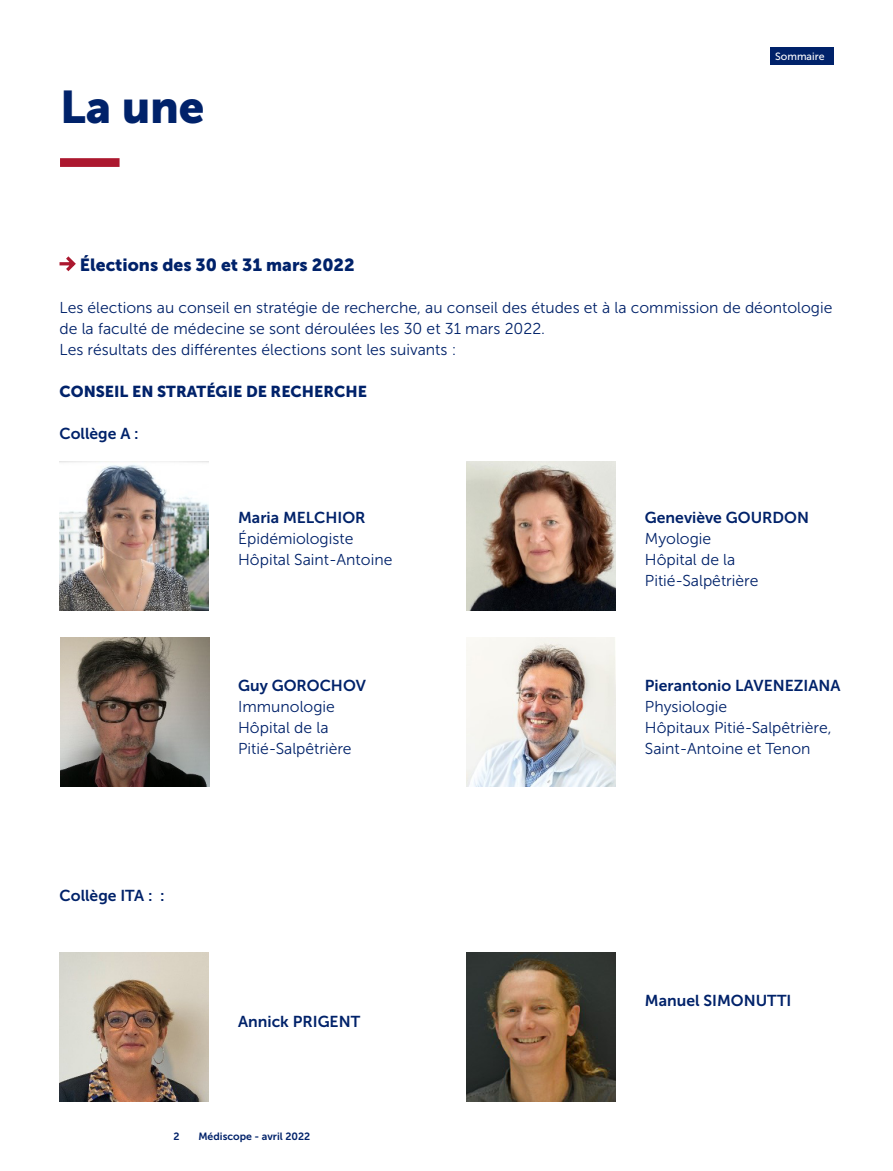
<style>
.page{position:relative;width:893px;height:1171px;background:#fff}
.page>*{position:absolute;margin:0;border:0;box-sizing:border-box;transform-origin:0 0}
.Titre_section__2lign{font:45.5px "Museo Sans 900";color:#00226a}
.Grand_Titre{font:17.5px "Museo Sans 900";color:#00226a}
.Med-_text_courant{font:15.75px/21px "Museo Sans 300";color:#00226a}
.gras-texte-courant{font:15.75px "Museo Sans 700";color:#00226a}
.Med-_text_courant-2{font:15.75px "Museo Sans 900";color:#00226a}
.Med-_text_courant-3{font:15.75px "Museo Sans 700";color:#00226a}
.t1{font:10.5px "Museo Sans 700";color:#00226a}
.t2{font:10.5px "Museo Sans 500";color:#fff}
</style>
<div class="page">
<div style="left:770px;top:47px;width:64px;height:18px;background:#00226a"></div>
<svg style="left:59px;top:256px;width:17px;height:16px"></svg>
<div style="left:60px;top:158px;width:60px;height:9px;background:#ac182f"></div>
<img style="left:60px;top:461px;width:148px;height:149px">
<img style="left:466px;top:461px;width:149px;height:149px">
<img style="left:61px;top:637px;width:149px;height:149px">
<img style="left:466px;top:637px;width:149px;height:149px">
<img style="left:60px;top:952px;width:148px;height:149px">
<img style="left:466px;top:952px;width:149px;height:149px">
<p class="Titre_section__2lign" style="left:60px;top:82px;width:146px">La une</p>
<p class="t2" style="left:775px;top:50px;width:51px">Sommaire</p>
<p class="Grand_Titre" style="left:80px;top:255px;width:276px">Élections des 30 et 31 mars 2022</p>
<p class="Med-_text_courant" style="left:60px;top:297px;width:774px">Les élections au conseil en stratégie de recherche, au conseil des études et à la commission de déontologie de la faculté de médecine se sont déroulées les 30 et 31 mars 2022.</p>
<p class="Med-_text_courant" style="left:60px;top:339px;width:398px">Les résultats des différentes élections sont les suivants :</p>
<p class="Med-_text_courant-2" style="left:60px;top:383px;width:309px">CONSEIL EN STRATÉGIE DE RECHERCHE</p>
<p class="Med-_text_courant-3" style="left:60px;top:425px;width:81px">Collège A :</p>
<p class="gras-texte-courant" style="left:238px;top:509px;width:129px">Maria MELCHIOR</p>
<p class="Med-_text_courant" style="left:238px;top:528px;width:117px">Épidémiologiste</p>
<p class="Med-_text_courant" style="left:238px;top:549px;width:156px">Hôpital Saint-Antoine</p>
<p class="gras-texte-courant" style="left:238px;top:677px;width:129px">Guy GOROCHOV</p>
<p class="Med-_text_courant" style="left:238px;top:696px;width:98px">Immunologie</p>
<p class="Med-_text_courant" style="left:238px;top:717px;width:115px">Hôpital de la<br>Pitié-Salpêtrière</p>
<p class="gras-texte-courant" style="left:60px;top:887px;width:107px">Collège ITA : :</p>
<p class="gras-texte-courant" style="left:238px;top:1013px;width:124px">Annick PRIGENT</p>
<p class="t1" style="left:174px;top:1130px;width:8px">2</p>
<p class="t1" style="left:198px;top:1130px;width:113px">Médiscope - avril 2022</p>
<p class="gras-texte-courant" style="left:645px;top:509px;width:166px">Geneviève GOURDON</p>
<p class="Med-_text_courant" style="left:645px;top:528px;width:68px">Myologie</p>
<p class="Med-_text_courant" style="left:645px;top:549px;width:115px">Hôpital de la<br>Pitié-Salpêtrière</p>
<p class="gras-texte-courant" style="left:645px;top:677px;width:197px">Pierantonio LAVENEZIANA</p>
<p class="Med-_text_courant" style="left:645px;top:696px;width:84px">Physiologie</p>
<p class="Med-_text_courant" style="left:645px;top:717px;width:188px">Hôpitaux Pitié-Salpêtrière,<br>Saint-Antoine et Tenon</p>
<p class="gras-texte-courant" style="left:645px;top:992px;width:148px">Manuel SIMONUTTI</p>
</div>
